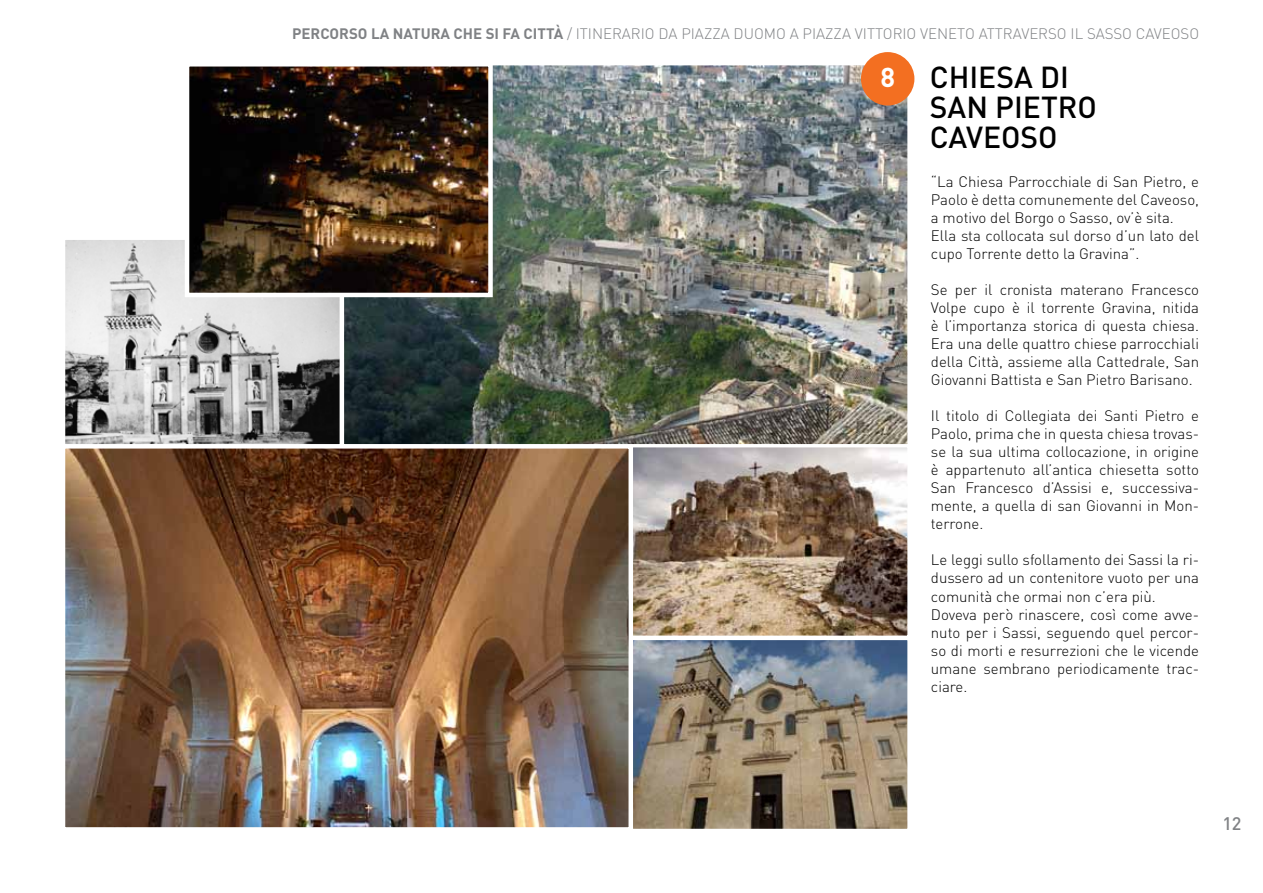
<style>
.page{position:relative;width:1263px;height:893px;background:#fff}
.page>*{position:absolute;margin:0;border:0;box-sizing:border-box;transform-origin:0 0}
.t1{font:500 30px/30px "DIN";color:#000}
.t2{font:700 27px "DIN";color:#fff}
.t3{font:500 18px "DIN";color:#808285}
.t4{font:300 15px/18px "DIN";color:#000}
.t5{font:300 15px "DIN";color:#808285}
.s1{font-weight:700}
</style>
<div class="page">
<img style="left:66px;top:449px;width:562px;height:377px">
<div style="left:63px;top:446px;width:568px;height:383px;border:2px solid #fff"></div>
<img style="left:345px;top:66px;width:562px;height:377px">
<img style="left:633px;top:640px;width:275px;height:189px">
<img style="left:66px;top:241px;width:273px;height:202px">
<div style="left:63px;top:238px;width:279px;height:208px;border:2px solid #fff"></div>
<img style="left:634px;top:448px;width:273px;height:187px">
<div style="left:631px;top:445px;width:279px;height:193px;border:2px solid #fff"></div>
<img style="left:191px;top:68px;width:296px;height:223px">
<div style="left:185px;top:62px;width:308px;height:235px;border:5px solid #fff"></div>
<div style="left:861px;top:52px;width:53px;height:54px;background:#f36f21;border-radius:50%"></div>
<p class="t5" style="left:292px;top:24px;width:909px"><span class="s1">PERCORSO LA NATURA CHE SI FA CITTÀ</span> / ITINERARIO DA PIAZZA DUOMO A PIAZZA VITTORIO VENETO ATTRAVERSO IL SASSO CAVEOSO</p>
<h2 class="t2" style="left:880px;top:60px;width:16px">8</h2>
<h1 class="t1" style="left:930px;top:61px;width:169px">CHIESA DI<br>SAN PIETRO<br>CAVEOSO</h1>
<p class="t4" style="left:931px;top:172px;width:270px">“La Chiesa Parrocchiale di San Pietro, e Paolo è detta comunemente del Caveoso, a motivo del Borgo o Sasso, ov’è sita.<br>Ella sta collocata sul dorso d’un lato del cupo Torrente detto la Gravina”.</p>
<p class="t4" style="left:931px;top:281px;width:270px;text-align:justify">Se per il cronista materano Francesco Volpe cupo è il torrente Gravina, nitida è l’importanza storica di questa chiesa.<br>Era una delle quattro chiese parrocchiali della Città, assieme alla Cattedrale, San Giovanni Battista e San Pietro Barisano.</p>
<p class="t4" style="left:931px;top:407px;width:270px;text-align:justify">Il titolo di Collegiata dei Santi Pietro e Paolo, prima che in questa chiesa trovas&shy;se la sua ultima collocazione, in origine è appartenuto all’antica chiesetta sotto San Francesco d’Assisi e, successiva&shy;mente, a quella di san Giovanni in Mon&shy;terrone.</p>
<p class="t4" style="left:931px;top:551px;width:270px">Le leggi sullo sfollamento dei Sassi la ri&shy;dussero ad un contenitore vuoto per una comunità che ormai non c’era più.<br>Doveva però rinascere, così come avve&shy;nuto per i Sassi, seguendo quel percor&shy;so di morti e resurrezioni che le vicende umane sembrano periodicamente trac&shy;ciare.</p>
<p class="t3" style="left:1222px;top:812px;width:21px">12</p>
</div>
